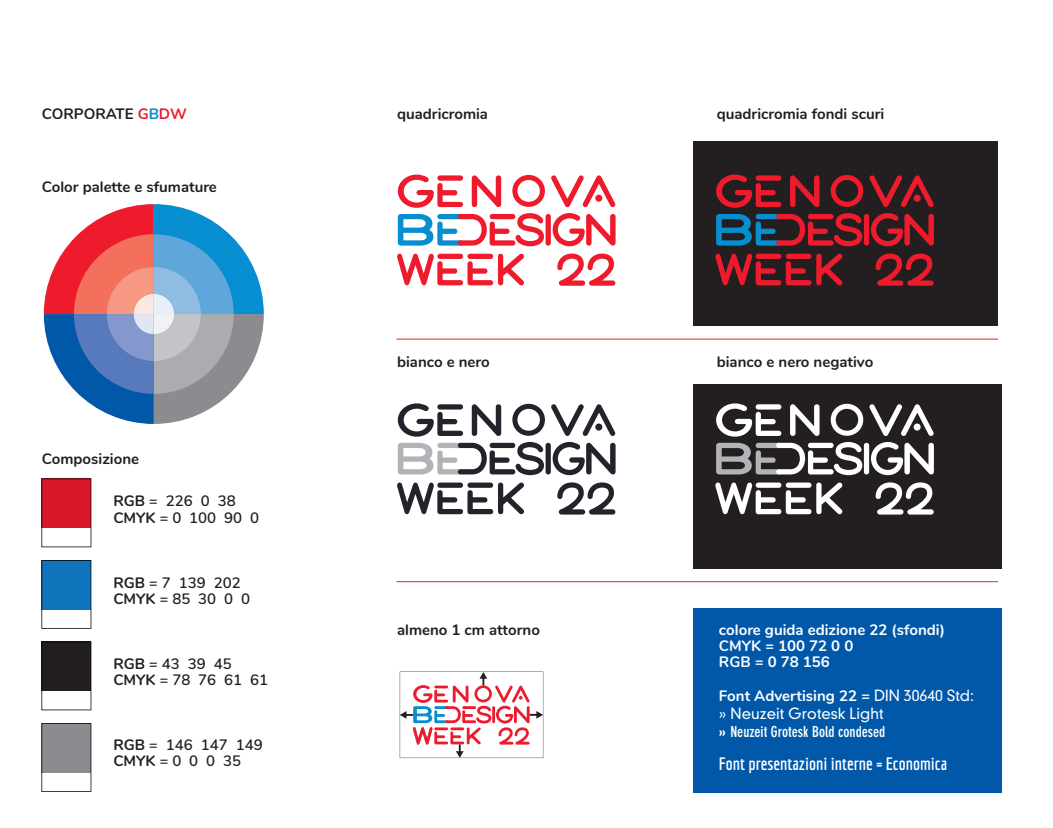
<style>
.page{position:relative;width:1053px;height:828px;background:#fff}
.page>*{position:absolute;margin:0;border:0;box-sizing:border-box;transform-origin:0 0}
.t1{font:700 17.5px "Economica";color:#fff}
.t2{font:700 15px "Nunito";color:#231f20}
.t3{font:600 15px/16.2px "Nunito";color:#231f20}
.t4{font:700 15px/16.2px "Nunito";color:#fff}
.t5{font:700 condensed 15px/18px "DIN Neuzeit Grotesk Std";color:#fff}
.s1{color:#ee1b2d}
.s2{color:#068ed0}
.s3{font-weight:700}
.s4{font-family:"DIN Neuzeit Grotesk Std";font-weight:300}
.s5{font-weight:300;font-stretch:normal}
.s6{font-family:"Nunito";font-stretch:normal}
</style>
<div class="page">
<div style="left:693px;top:385px;width:308px;height:184px;background:#231f20"></div>
<div style="left:693px;top:608px;width:308px;height:184px;background:#0158a9"></div>
<div style="left:693px;top:142px;width:304px;height:184px;background:#231f20"></div>
<svg style="left:41px;top:478px;width:50px;height:69px"></svg>
<svg style="left:41px;top:560px;width:50px;height:69px"></svg>
<svg style="left:41px;top:641px;width:50px;height:69px"></svg>
<svg style="left:41px;top:723px;width:50px;height:69px"></svg>
<svg style="left:44px;top:204px;width:220px;height:220px"></svg>
<svg style="left:400px;top:671px;width:143px;height:87px"></svg>
<svg style="left:557px;top:254px;width:58px;height:32px"></svg>
<svg style="left:398px;top:175px;width:217px;height:71px"></svg>
<svg style="left:397px;top:253px;width:127px;height:33px"></svg>
<svg style="left:557px;top:482px;width:58px;height:32px"></svg>
<svg style="left:398px;top:403px;width:217px;height:72px"></svg>
<svg style="left:397px;top:482px;width:127px;height:32px"></svg>
<svg style="left:869px;top:175px;width:64px;height:32px"></svg>
<div style="left:863px;top:214px;width:6px;height:32px;background:#ee1b2d;border-radius:3px"></div>
<svg style="left:871px;top:213px;width:62px;height:33px"></svg>
<svg style="left:875px;top:254px;width:58px;height:32px"></svg>
<svg style="left:716px;top:175px;width:147px;height:71px"></svg>
<svg style="left:715px;top:253px;width:127px;height:33px"></svg>
<svg style="left:869px;top:404px;width:64px;height:32px"></svg>
<div style="left:863px;top:443px;width:6px;height:31px;background:#fff;border-radius:3px"></div>
<svg style="left:871px;top:442px;width:62px;height:33px"></svg>
<svg style="left:875px;top:482px;width:58px;height:32px"></svg>
<svg style="left:716px;top:403px;width:147px;height:72px"></svg>
<svg style="left:715px;top:482px;width:127px;height:32px"></svg>
<p class="t2" style="left:42px;top:108px;width:146px">CORPORATE <span class="s1">G</span><span class="s2">B</span><span class="s1">DW</span></p>
<p class="t2" style="left:716px;top:108px;width:169px">quadricromia fondi scuri</p>
<p class="t2" style="left:397px;top:108px;width:92px">quadricromia</p>
<p class="t2" style="left:42px;top:182px;width:177px">Color palette e sfumature</p>
<p class="t2" style="left:42px;top:453px;width:99px">Composizione</p>
<p class="t3" style="left:113px;top:494px;width:147px"><span class="s3">RGB</span> = 226 0 38<br><span class="s3">CMYK</span> = 0 100 90 0</p>
<p class="t3" style="left:113px;top:575px;width:138px"><span class="s3">RGB</span> = 7 139 202<br><span class="s3">CMYK</span> = 85 30 0 0</p>
<p class="t3" style="left:113px;top:657px;width:156px"><span class="s3">RGB</span> = 43 39 45<br><span class="s3">CMYK</span> = 78 76 61 61</p>
<p class="t3" style="left:113px;top:738px;width:151px"><span class="s3">RGB</span> = 146 147 149<br><span class="s3">CMYK</span> = 0 0 0 35</p>
<p class="t2" style="left:397px;top:357px;width:94px">bianco e nero</p>
<p class="t2" style="left:397px;top:624px;width:144px">almeno 1 cm attorno</p>
<p class="t2" style="left:716px;top:357px;width:158px">bianco e nero negativo</p>
<p class="t4" style="left:719px;top:622px;width:227px">colore guida edizione 22 (sfondi)<br>CMYK = 100 72 0 0<br>RGB = 0 78 156</p>
<p class="t4" style="left:719px;top:689px;width:256px">Font Advertising 22 = <span class="s4">DIN 30640 Std:</span></p>
<p class="t5" style="left:719px;top:705px;width:168px"><span class="s5">» Neuzeit Grotesk Light </span><span class="s6">»</span> Neuzeit Grotesk Bold condesed</p>
<p class="t1" style="left:719px;top:753px;width:229px">Font presentazioni interne = Economica</p>
</div>
